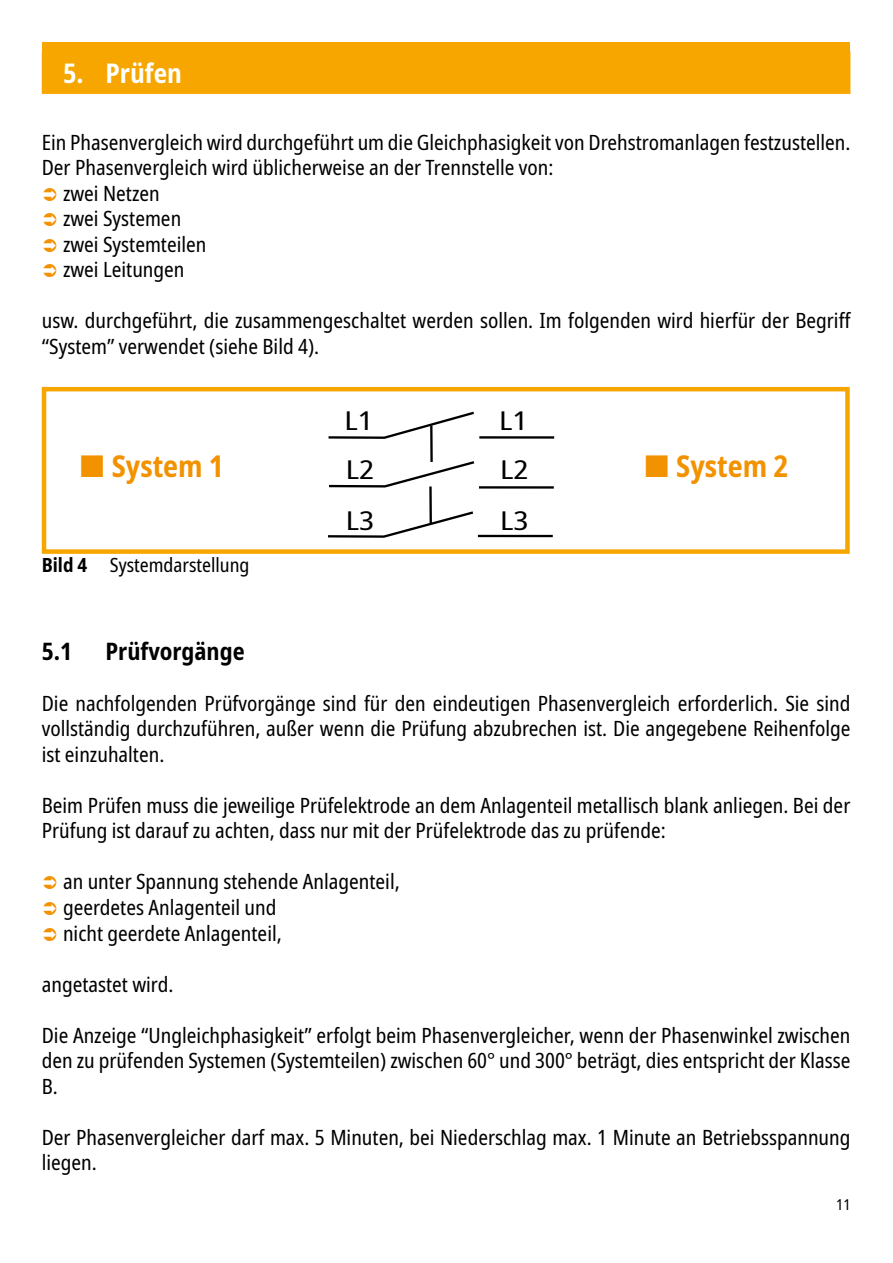
<style>
.page{position:relative;width:893px;height:1263px;background:#fff}
.page>*{position:absolute;margin:0;border:0;box-sizing:border-box;transform-origin:0 0}
.t1{font:700 condensed 30px "Noto Sans";color:#f39200}
.t2{font:700 condensed 27px "Noto Sans";color:#fff}
.t3{font:condensed 25.95px/49.8px "Noto Sans";color:#000;text-align:justify;scale:1.24 1}
.t4{font:700 condensed 24px "Noto Sans";color:#000}
.t5{font:condensed 21px/25.5px "Noto Sans";color:#000}
.t6{font:condensed 19.5px "Noto Sans";color:#000}
.t7{font:condensed 15px "Noto Sans";color:#000}
.s1{font-weight:700}
</style>
<div class="page">
<div style="left:43px;top:43px;width:807px;height:42px;background:#f7a600"></div>
<div style="left:42px;top:51px;width:808px;height:43px;background:#f7a600"></div>
<svg style="left:328px;top:411px;width:147px;height:127px"></svg>
<hr style="left:429px;top:486px;width:3px;height:37px;background:#000">
<hr style="left:479px;top:436px;width:75px;height:3px;background:#000">
<hr style="left:479px;top:486px;width:75px;height:3px;background:#000">
<hr style="left:478px;top:535px;width:75px;height:2px;background:#000">
<div style="left:42px;top:387px;width:808px;height:167px;border:4px solid #f7a600"></div>
<p class="t2" style="left:63px;top:54px;width:120px">5. Prüfen</p>
<p class="t5" style="left:42px;top:130px;width:810px">Ein Phasenvergleich wird durchgeführt um die Gleichphasigkeit von Drehstromanlagen festzustellen.</p>
<p class="t5" style="left:42px;top:156px;width:513px">Der Phasenvergleich wird üblicherweise an der Trennstelle von:</p>
<p class="t5" style="left:63px;top:181px;width:98px">zwei Netzen</p>
<p class="t5" style="left:63px;top:207px;width:120px">zwei Systemen</p>
<p class="t5" style="left:63px;top:232px;width:145px">zwei Systemteilen</p>
<p class="t5" style="left:63px;top:258px;width:123px">zwei Leitungen</p>
<p class="t5" style="left:42px;top:309px;width:811px">usw. durchgeführt, die zusammengeschaltet werden sollen. Im folgenden wird hierfür der Begriff “System” verwendet (siehe Bild 4).</p>
<p class="t3" style="left:345px;top:396px;width:25px">L1<br>L2<br>L3</p>
<p class="t3" style="left:499px;top:396px;width:25px">L1<br>L2<br>L3</p>
<h1 class="t1" style="left:112px;top:444px;width:114px">System 1</h1>
<h1 class="t1" style="left:676px;top:444px;width:114px">System 2</h1>
<p class="t6" style="left:42px;top:551px;width:209px"><span class="s1">Bild 4</span> Systemdarstellung</p>
<p class="t4" style="left:42px;top:634px;width:32px">5.1</p>
<p class="t4" style="left:106px;top:634px;width:141px">Prüfvorgänge</p>
<p class="t5" style="left:42px;top:691px;width:810px;text-align:justify">Die nachfolgenden Prüfvorgänge sind für den eindeutigen Phasenvergleich erforderlich. Sie sind vollständig durchzuführen, außer wenn die Prüfung abzubrechen ist. Die angegebene Reihenfolge ist einzuhalten.</p>
<p class="t5" style="left:42px;top:793px;width:810px">Beim Prüfen muss die jeweilige Prüfelektrode an dem Anlagenteil metallisch blank anliegen. Bei der<br>Prüfung ist darauf zu achten, dass nur mit der Prüfelektrode das zu prüfende:</p>
<p class="t5" style="left:63px;top:870px;width:338px">an unter Spannung stehende Anlagenteil, geerdetes Anlagenteil und<br>nicht geerdete Anlagenteil,</p>
<p class="t5" style="left:42px;top:972px;width:133px">angetastet wird.</p>
<p class="t5" style="left:42px;top:1023px;width:810px;text-align:justify">Die Anzeige “Ungleichphasigkeit” erfolgt beim Phasenvergleicher, wenn der Phasenwinkel zwischen den zu prüfenden Systemen (Systemteilen) zwischen 60° und 300° beträgt, dies entspricht der Klasse B.</p>
<p class="t5" style="left:42px;top:1125px;width:810px">Der Phasenvergleicher darf max. 5 Minuten, bei Niederschlag max. 1 Minute an Betriebsspannung liegen.</p>
<p class="t7" style="left:836px;top:1194px;width:16px">11</p>
</div>
